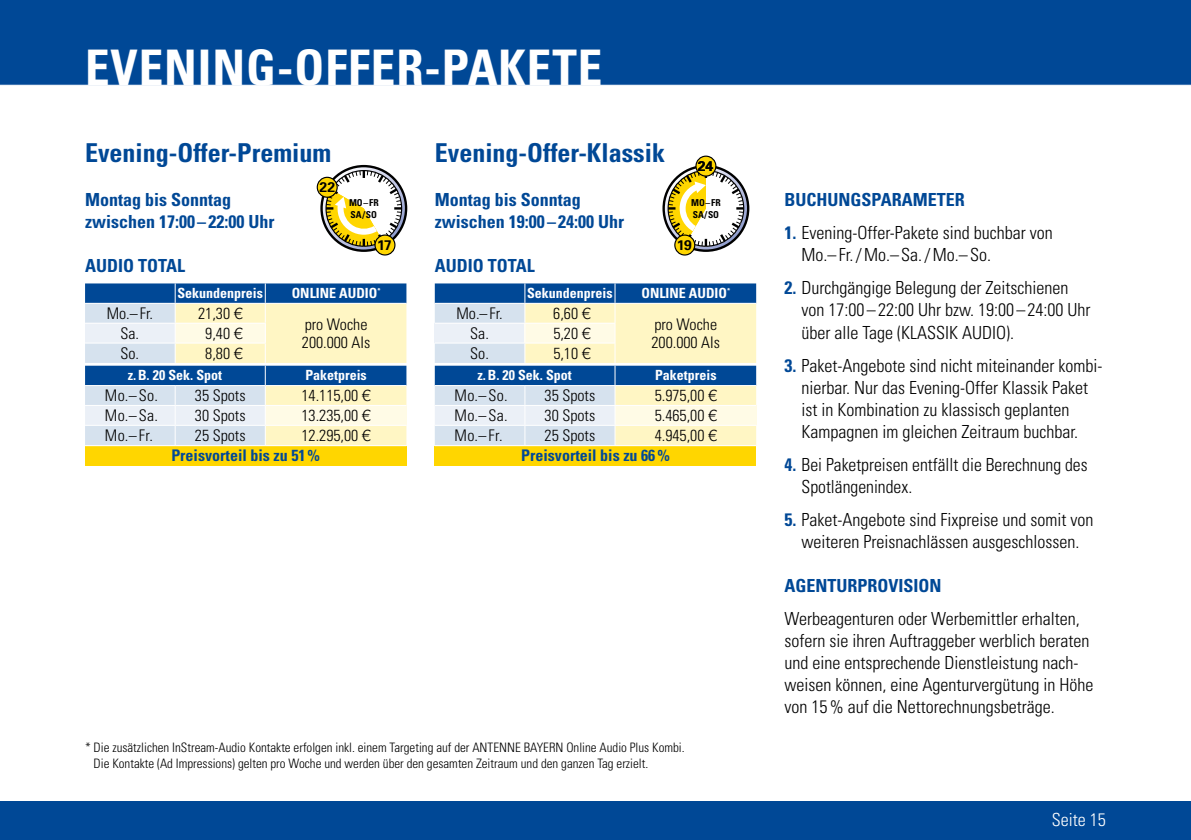
<style>
.page{position:relative;width:1191px;height:840px;background:#fff}
.page>*{position:absolute;margin:0;border:0;box-sizing:border-box;transform-origin:0 0}
.t1{font:700 condensed 49px "Univers";letter-spacing:.02em;color:#fff}
.t2{font:700 condensed 26px "Univers";color:#004896}
.t3{font:300 condensed 18px/22px "Univers";color:#000}
.t4{font:700 condensed 18px/22px "Univers";color:#004896}
.t5{font:300 condensed 18px "Univers";color:#fff}
.t6{font:300 condensed 16px/18px "Univers";color:#000}
.t7{font:700 condensed 16px/20.4px "Univers";color:#004896}
.t8{font:700 condensed 14px "Univers";color:#fff}
.t9{font:700 14px "Univers";letter-spacing:-.02em;color:#000}
.t10{font:300 condensed 13px/16px "Univers";color:#000}
.t11{font:700 condensed 9.6px/11.4px "Univers";color:#000}
.s1{font-family:"Helvetica Neue LT Std";font-stretch:normal}
.s2{font-weight:300;color:#000}
.s3{font-family:"Helvetica Neue LT Std";font-weight:300;font-stretch:normal;color:#000}
.s4{font-weight:700;color:#004896}
</style>
<div class="page">
<div style="left:0;top:0;width:1191px;height:86px;background:#004896"></div>
<div style="left:0;top:800px;width:1191px;height:39px;background:#004896"></div>
<svg style="left:321px;top:166px;width:85px;height:84px"></svg>
<div style="left:320px;top:165px;width:87px;height:87px;border:2px solid #000;border-radius:50%"></div>
<svg style="left:321px;top:170px;width:80px;height:78px"></svg>
<div style="left:375px;top:235px;width:20px;height:20px;background:#ffd600;border-radius:50%"></div>
<div style="left:374px;top:234px;width:21px;height:21px;border:1px solid #000;border-radius:50%"></div>
<div style="left:317px;top:177px;width:20px;height:20px;background:#ffd600;border-radius:50%"></div>
<div style="left:317px;top:177px;width:21px;height:21px;border:1px solid #000;border-radius:50%"></div>
<div style="left:85px;top:445px;width:321px;height:20px;background:#ffd600"></div>
<svg style="left:85px;top:283px;width:321px;height:162px;background:#b8c9cc"></svg>
<hr style="left:175px;top:385px;width:90px;height:1px;background:#fff">
<hr style="left:265px;top:385px;width:141px;height:1px;background:#fff">
<hr style="left:85px;top:445px;width:90px;height:1px;background:#fff">
<hr style="left:175px;top:445px;width:90px;height:1px;background:#fff">
<hr style="left:265px;top:445px;width:141px;height:1px;background:#fff">
<div style="left:435px;top:445px;width:321px;height:20px;background:#ffd600"></div>
<svg style="left:435px;top:283px;width:321px;height:162px;background:#b8c8cc"></svg>
<hr style="left:525px;top:385px;width:90px;height:1px;background:#fff">
<hr style="left:615px;top:385px;width:141px;height:1px;background:#fff">
<hr style="left:435px;top:445px;width:90px;height:1px;background:#fff">
<hr style="left:525px;top:445px;width:90px;height:1px;background:#fff">
<hr style="left:615px;top:445px;width:141px;height:1px;background:#fff">
<svg style="left:663px;top:166px;width:85px;height:84px"></svg>
<div style="left:662px;top:165px;width:87px;height:87px;border:2px solid #000;border-radius:50%"></div>
<svg style="left:668px;top:170px;width:75px;height:78px"></svg>
<div style="left:696px;top:156px;width:20px;height:20px;background:#ffd600;border-radius:50%"></div>
<div style="left:695px;top:155px;width:21px;height:21px;border:1px solid #000;border-radius:50%"></div>
<div style="left:675px;top:235px;width:19px;height:20px;background:#ffd600;border-radius:50%"></div>
<div style="left:674px;top:234px;width:21px;height:21px;border:1px solid #000;border-radius:50%"></div>
<h1 class="t1" style="left:85px;top:38px;width:519px">EVENING-OFFER-PAKETE</h1>
<h2 class="t2" style="left:85px;top:137px;width:248px">Evening-Offer-Premium</h2>
<p class="t4" style="left:85px;top:189px;width:191px">Montag bis Sonntag zwischen 17:00 –22:00 Uhr</p>
<p class="t4" style="left:85px;top:255px;width:101px">AUDIO TOTAL</p>
<p class="t9" style="left:319px;top:179px;width:17px">22</p>
<p class="t11" style="left:349px;top:197px;width:31px">MO–FR<br>SA/SO</p>
<p class="t9" style="left:377px;top:236px;width:16px">17</p>
<h2 class="t2" style="left:435px;top:137px;width:232px">Evening-Offer-Klassik</h2>
<p class="t4" style="left:435px;top:189px;width:191px">Montag bis Sonntag zwischen 19:00–24:00 Uhr</p>
<p class="t4" style="left:435px;top:255px;width:101px">AUDIO TOTAL</p>
<p class="t9" style="left:698px;top:157px;width:17px">24</p>
<p class="t11" style="left:691px;top:197px;width:31px">MO–FR<br>SA/SO</p>
<p class="t9" style="left:676px;top:236px;width:17px">19</p>
<p class="t8" style="left:177px;top:284px;width:87px">Sekundenpreis</p>
<p class="t8" style="left:292px;top:284px;width:90px">ONLINE AUDIO<sup>*</sup></p>
<p class="t8" style="left:527px;top:284px;width:87px">Sekundenpreis</p>
<p class="t8" style="left:641px;top:284px;width:90px">ONLINE AUDIO<sup>*</sup></p>
<p class="t6" style="left:107px;top:304px;width:48px">Mo.– Fr.</p>
<p class="t6" style="left:198px;top:304px;width:46px">21,30 <span class="s1">€</span></p>
<p class="t6" style="left:120px;top:324px;width:20px">Sa.</p>
<p class="t6" style="left:205px;top:324px;width:39px">9,40 <span class="s1">€</span></p>
<p class="t6" style="left:120px;top:344px;width:20px">So.</p>
<p class="t6" style="left:205px;top:344px;width:39px">8,80 <span class="s1">€</span></p>
<p class="t6" style="left:302px;top:315px;width:70px">pro Woche<br>200.000 AIs</p>
<p class="t6" style="left:456px;top:304px;width:48px">Mo.– Fr.</p>
<p class="t6" style="left:553px;top:304px;width:39px">6,60 <span class="s1">€</span></p>
<p class="t6" style="left:470px;top:324px;width:20px">Sa.</p>
<p class="t6" style="left:553px;top:324px;width:39px">5,20 <span class="s1">€</span></p>
<p class="t6" style="left:470px;top:344px;width:20px">So.</p>
<p class="t6" style="left:553px;top:344px;width:39px">5,10 <span class="s1">€</span></p>
<p class="t6" style="left:651px;top:315px;width:70px">pro Woche<br>200.000 AIs</p>
<p class="t8" style="left:128px;top:366px;width:96px">z.B. 20 Sek. Spot</p>
<p class="t8" style="left:305px;top:366px;width:63px">Paketpreis</p>
<p class="t6" style="left:105px;top:386px;width:54px">Mo.–So.</p>
<p class="t6" style="left:195px;top:386px;width:52px">35 Spots</p>
<p class="t6" style="left:301px;top:386px;width:71px">14.115,00 <span class="s1">€</span></p>
<p class="t6" style="left:105px;top:406px;width:55px">Mo.–Sa.</p>
<p class="t6" style="left:195px;top:406px;width:52px">30 Spots</p>
<p class="t6" style="left:301px;top:406px;width:71px">13.235,00 <span class="s1">€</span></p>
<p class="t6" style="left:105px;top:426px;width:49px">Mo.–Fr.</p>
<p class="t6" style="left:195px;top:426px;width:52px">25 Spots</p>
<p class="t7" style="left:171px;top:425px;width:201px;text-indent:130px"><span class="s2">12.295,00</span> <span class="s3">€<br></span>Preisvorteil bis zu 51%</p>
<p class="t8" style="left:477px;top:366px;width:96px">z.B. 20 Sek. Spot</p>
<p class="t8" style="left:655px;top:366px;width:63px">Paketpreis</p>
<p class="t6" style="left:454px;top:386px;width:54px">Mo.–So.</p>
<p class="t6" style="left:544px;top:386px;width:52px">35 Spots</p>
<p class="t6" style="left:655px;top:386px;width:64px">5.975,00 <span class="s1">€</span></p>
<p class="t6" style="left:454px;top:406px;width:55px">Mo.–Sa.</p>
<p class="t6" style="left:544px;top:406px;width:52px">30 Spots</p>
<p class="t6" style="left:655px;top:406px;width:64px">5.465,00 <span class="s1">€</span></p>
<p class="t6" style="left:454px;top:426px;width:49px">Mo.–Fr.</p>
<p class="t6" style="left:544px;top:426px;width:52px">25 Spots</p>
<p class="t7" style="left:521px;top:425px;width:197px;text-indent:134px"><span class="s2">4.945,00</span> <span class="s3">€<br></span>Preisvorteil bis zu 66%</p>
<p class="t10" style="left:94px;top:739px;width:592px;text-indent:-9px">* Die zusätzlichen InStream-Audio Kontakte erfolgen inkl. einem Targeting auf der ANTENNE BAYERN Online Audio Plus Kombi.<br>Die Kontakte (Ad Impressions) gelten pro Woche und werden über den gesamten Zeitraum und den ganzen Tag erzielt.</p>
<p class="t4" style="left:784px;top:189px;width:182px">BUCHUNGSPARAMETER</p>
<p class="t3" style="left:801px;top:222px;width:253px;text-indent:-17px"><span class="s4">1.</span> Evening-Offer-Pakete sind buchbar von<br>Mo.– Fr./Mo.– Sa./Mo.–So.</p>
<p class="t3" style="left:801px;top:277px;width:290px;text-indent:-17px"><span class="s4">2.</span> Durchgängige Belegung der Zeitschienen von 17:00 –22:00 Uhr bzw. 19:00– 24:00 Uhr über alle Tage (KLASSIK AUDIO).</p>
<p class="t3" style="left:801px;top:354px;width:301px;text-indent:-17px"><span class="s4">3.</span> Paket-Angebote sind nicht miteinander kombi&shy;nierbar. Nur das Evening-Offer Klassik Paket ist in Kombination zu klassisch geplanten Kampagnen im gleichen Zeitraum buchbar.</p>
<p class="t3" style="left:801px;top:453px;width:287px;text-indent:-17px"><span class="s4">4.</span> Bei Paketpreisen entfällt die Berechnung des<br>Spotlängenindex.</p>
<p class="t3" style="left:784px;top:508px;width:310px;text-align:center"><span class="s4">5.</span> Paket-Angebote sind Fixpreise und somit von weiteren Preisnachlässen ausgeschlossen.</p>
<p class="t4" style="left:784px;top:574px;width:159px">AGENTURPROVISION</p>
<p class="t3" style="left:784px;top:607px;width:310px">Werbeagenturen oder Werbemittler erhalten, sofern sie ihren Auftraggeber werblich beraten und eine entsprechende Dienstleistung nach&shy;weisen können, eine Agenturvergütung in Höhe von 15% auf die Nettorechnungsbeträge.</p>
<p class="t5" style="left:1052px;top:808px;width:55px">Seite 15</p>
</div>
